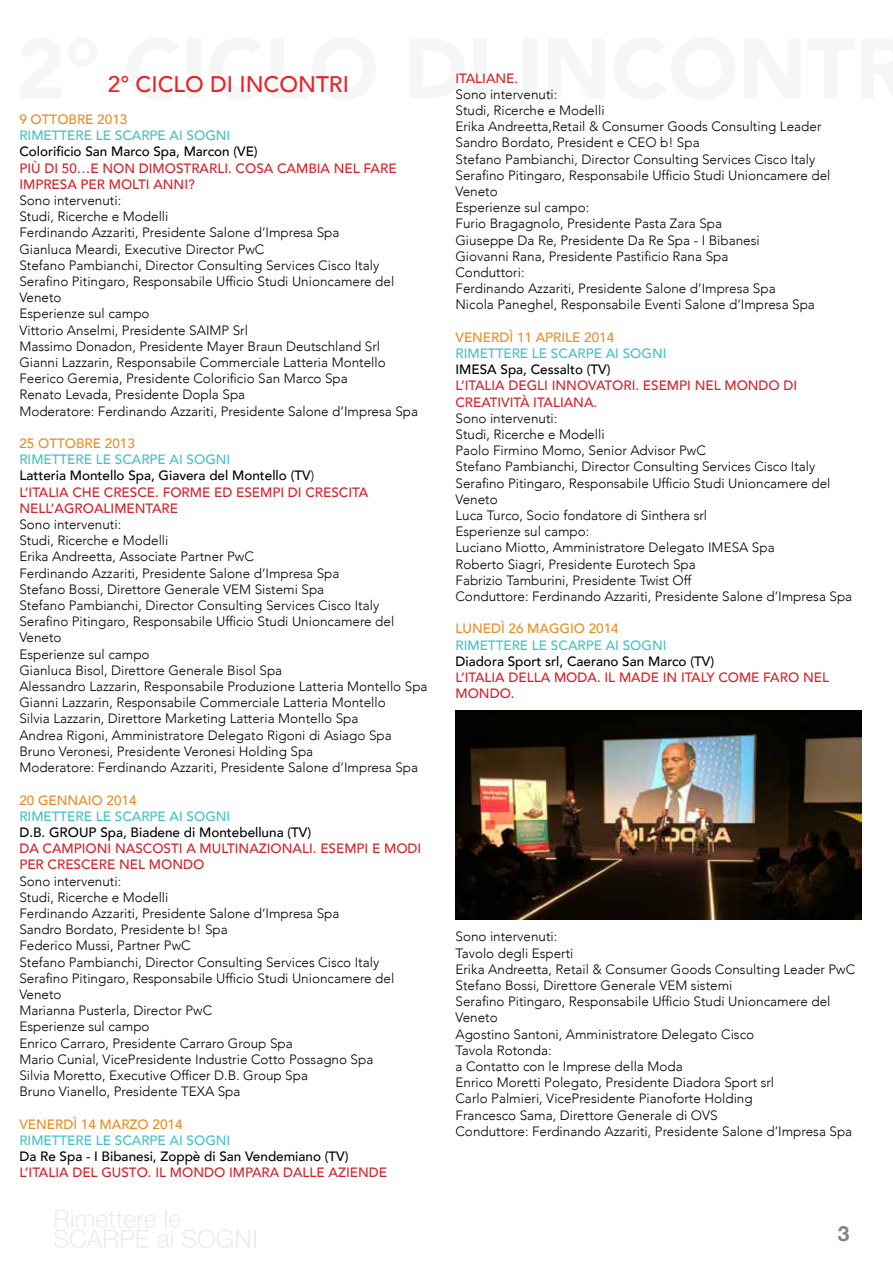
<style>
.page{position:relative;width:893px;height:1263px;background:#fff}
.page>*{position:absolute;margin:0;border:0;box-sizing:border-box;transform-origin:0 0}
.t1{font:500 22.5px "Avenir";color:#ed2127}
.t2{font:700 21px "Helvetica Neue";color:#808285}
.t3{font:300 13.5px/16.2px "Avenir";color:#000}
.t4{font:500 13.5px/16.2px "Avenir";color:#d2232a}
.t5{font:500 13.5px "Avenir";color:#000}
.t6{font:500 13.5px "Avenir";color:#44c1c7}
.t7{font:500 13.5px "Avenir";color:#e98c24}
.s1{color:#44c1c7}
.s2{color:#000}
.s3{font-weight:300;color:#000}
</style>
<div class="page">
<svg style="left:54px;top:1210px;width:202px;height:38px"></svg>
<img style="left:456px;top:710px;width:405px;height:210px">
<h1 class="t1" style="left:108px;top:64px;width:243px">2° CICLO DI INCONTRI</h1>
<p class="t7" style="left:19px;top:108px;width:109px">9 OTTOBRE 2013</p>
<p class="t6" style="left:19px;top:124px;width:213px">RIMETTERE LE SCARPE AI SOGNI</p>
<p class="t5" style="left:19px;top:140px;width:240px">Colorificio San Marco Spa, Marcon (VE)</p>
<p class="t4" style="left:19px;top:159px;width:379px">PIÙ DI 50…E NON DIMOSTRARLI. COSA CAMBIA NEL FARE<br>IMPRESA PER MOLTI ANNI?</p>
<p class="t3" style="left:19px;top:192px;width:400px">Sono intervenuti:<br>Studi, Ricerche e Modelli<br>Ferdinando Azzariti, Presidente Salone d’Impresa Spa<br>Gianluca Meardi, Executive Director PwC<br>Stefano Pambianchi, Director Consulting Services Cisco Italy Serafino Pitingaro, Responsabile Ufficio Studi Unioncamere del Veneto<br>Esperienze sul campo<br>Vittorio Anselmi, Presidente SAIMP Srl<br>Massimo Donadon, Presidente Mayer Braun Deutschland Srl Gianni Lazzarin, Responsabile Commerciale Latteria Montello Feerico Geremia, Presidente Colorificio San Marco Spa<br>Renato Levada, Presidente Dopla Spa<br>Moderatore: Ferdinando Azzariti, Presidente Salone d’Impresa Spa</p>
<p class="t7" style="left:19px;top:432px;width:117px">25 OTTOBRE 2013</p>
<p class="t4" style="left:19px;top:451px;width:350px"><span class="s1">RIMETTERE LE SCARPE AI SOGNI<br></span><span class="s2">Latteria Montello Spa, Giavera del Montello (TV</span><span class="s3">)<br></span>L’ITALIA CHE CRESCE. FORME ED ESEMPI DI CRESCITA NELL’AGROALIMENTARE</p>
<p class="t3" style="left:19px;top:516px;width:410px">Sono intervenuti:<br>Studi, Ricerche e Modelli<br>Erika Andreetta, Associate Partner PwC<br>Ferdinando Azzariti, Presidente Salone d’Impresa Spa<br>Stefano Bossi, Direttore Generale VEM Sistemi Spa<br>Stefano Pambianchi, Director Consulting Services Cisco Italy Serafino Pitingaro, Responsabile Ufficio Studi Unioncamere del Veneto<br>Esperienze sul campo<br>Gianluca Bisol, Direttore Generale Bisol Spa<br>Alessandro Lazzarin, Responsabile Produzione Latteria Montello Spa Gianni Lazzarin, Responsabile Commerciale Latteria Montello<br>Silvia Lazzarin, Direttore Marketing Latteria Montello Spa<br>Andrea Rigoni, Amministratore Delegato Rigoni di Asiago Spa Bruno Veronesi, Presidente Veronesi Holding Spa<br>Moderatore: Ferdinando Azzariti, Presidente Salone d’Impresa Spa</p>
<p class="t7" style="left:19px;top:788px;width:119px">20 GENNAIO 2014</p>
<p class="t6" style="left:19px;top:804px;width:213px">RIMETTERE LE SCARPE AI SOGNI</p>
<p class="t5" style="left:19px;top:820px;width:293px">D.B. GROUP Spa, Biadene di Montebelluna (TV)</p>
<p class="t4" style="left:19px;top:839px;width:403px">DA CAMPIONI NASCOSTI A MULTINAZIONALI. ESEMPI E MODI<br>PER CRESCERE NEL MONDO</p>
<p class="t3" style="left:19px;top:873px;width:376px">Sono intervenuti:<br>Studi, Ricerche e Modelli<br>Ferdinando Azzariti, Presidente Salone d’Impresa Spa<br>Sandro Bordato, Presidente b! Spa<br>Federico Mussi, Partner PwC<br>Stefano Pambianchi, Director Consulting Services Cisco Italy Serafino Pitingaro, Responsabile Ufficio Studi Unioncamere del Veneto<br>Marianna Pusterla, Director PwC<br>Esperienze sul campo<br>Enrico Carraro, Presidente Carraro Group Spa<br>Mario Cunial, VicePresidente Industrie Cotto Possagno Spa Silvia Moretto, Executive Officer D.B. Group Spa<br>Bruno Vianello, Presidente TEXA Spa</p>
<p class="t7" style="left:19px;top:1112px;width:165px">VENERDÌ 14 MARZO 2014</p>
<p class="t6" style="left:19px;top:1128px;width:213px">RIMETTERE LE SCARPE AI SOGNI</p>
<p class="t5" style="left:19px;top:1144px;width:331px">Da Re Spa - I Bibanesi, Zoppè di San Vendemiano (TV)</p>
<p class="t4" style="left:19px;top:1163px;width:369px">L’ITALIA DEL GUSTO. IL MONDO IMPARA DALLE AZIENDE</p>
<p class="t4" style="left:455px;top:69px;width:64px">ITALIANE.</p>
<p class="t3" style="left:455px;top:86px;width:376px">Sono intervenuti:<br>Studi, Ricerche e Modelli<br>Erika Andreetta,Retail &amp; Consumer Goods Consulting Leader Sandro Bordato, President e CEO b! Spa<br>Stefano Pambianchi, Director Consulting Services Cisco Italy Serafino Pitingaro, Responsabile Ufficio Studi Unioncamere del Veneto<br>Esperienze sul campo:<br>Furio Bragagnolo, Presidente Pasta Zara Spa<br>Giuseppe Da Re, Presidente Da Re Spa - I Bibanesi<br>Giovanni Rana, Presidente Pastificio Rana Spa<br>Conduttori:<br>Ferdinando Azzariti, Presidente Salone d’Impresa Spa<br>Nicola Paneghel, Responsabile Eventi Salone d’Impresa Spa</p>
<p class="t7" style="left:455px;top:325px;width:160px">VENERDÌ 11 APRILE 2014</p>
<p class="t6" style="left:455px;top:342px;width:213px">RIMETTERE LE SCARPE AI SOGNI</p>
<p class="t5" style="left:455px;top:358px;width:157px">IMESA Spa, Cessalto (TV)</p>
<p class="t4" style="left:455px;top:377px;width:343px">L’ITALIA DEGLI INNOVATORI. ESEMPI NEL MONDO DI<br>CREATIVITÀ ITALIANA.</p>
<p class="t3" style="left:455px;top:410px;width:398px">Sono intervenuti:<br>Studi, Ricerche e Modelli<br>Paolo Firmino Momo, Senior Advisor PwC<br>Stefano Pambianchi, Director Consulting Services Cisco Italy Serafino Pitingaro, Responsabile Ufficio Studi Unioncamere del Veneto<br>Luca Turco, Socio fondatore di Sinthera srl<br>Esperienze sul campo:<br>Luciano Miotto, Amministratore Delegato IMESA Spa<br>Roberto Siagri, Presidente Eurotech Spa<br>Fabrizio Tamburini, Presidente Twist Off<br>Conduttore: Ferdinando Azzariti, Presidente Salone d’Impresa Spa</p>
<p class="t7" style="left:455px;top:617px;width:165px">LUNEDÌ 26 MAGGIO 2014</p>
<p class="t6" style="left:455px;top:633px;width:213px">RIMETTERE LE SCARPE AI SOGNI</p>
<p class="t5" style="left:455px;top:649px;width:260px">Diadora Sport srl, Caerano San Marco (TV)</p>
<p class="t4" style="left:455px;top:668px;width:375px">L’ITALIA DELLA MODA. IL MADE IN ITALY COME FARO NEL<br>MONDO.</p>
<p class="t3" style="left:455px;top:928px;width:401px">Sono intervenuti:<br>Tavolo degli Esperti<br>Erika Andreetta, Retail &amp; Consumer Goods Consulting Leader PwC Stefano Bossi, Direttore Generale VEM sistemi<br>Serafino Pitingaro, Responsabile Ufficio Studi Unioncamere del Veneto<br>Agostino Santoni, Amministratore Delegato Cisco<br>Tavola Rotonda:<br>a Contatto con le Imprese della Moda<br>Enrico Moretti Polegato, Presidente Diadora Sport srl<br>Carlo Palmieri, VicePresidente Pianoforte Holding<br>Francesco Sama, Direttore Generale di OVS<br>Conduttore: Ferdinando Azzariti, Presidente Salone d’Impresa Spa</p>
<h2 class="t2" style="left:838px;top:1217px;width:13px">3</h2>
</div>
